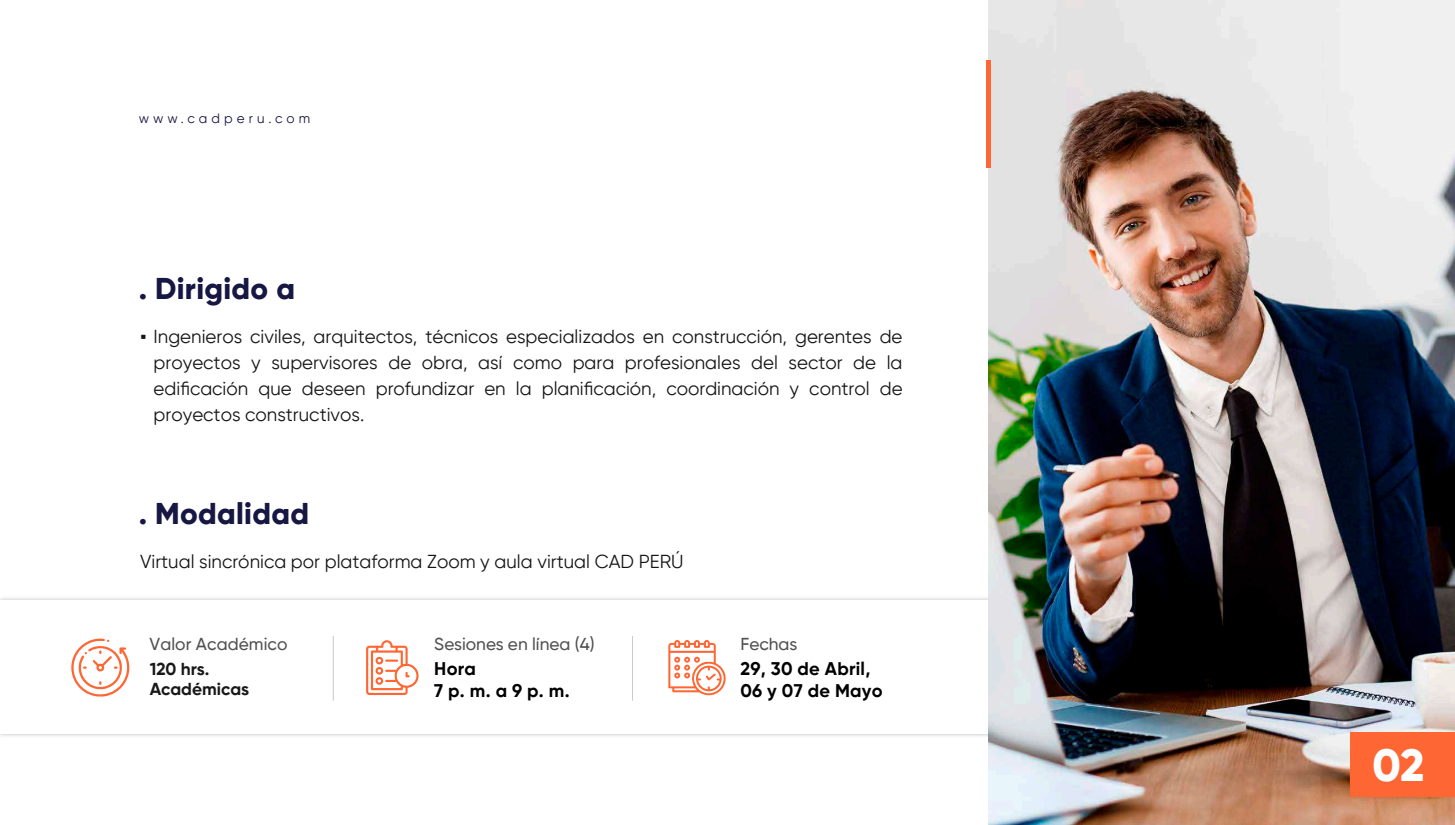
<style>
.page{position:relative;width:1455px;height:825px;background:#fff}
.page>*{position:absolute;margin:0;border:0;box-sizing:border-box;transform-origin:0 0}
.t1{font:800 45px "Gilroy";color:#fff}
.t2{font:800 30px "Gilroy";letter-spacing:.01em;color:#171743}
.t3{font:18.75px/26.2px "Gilroy";color:#151515;text-align:justify}
.t4{font:700 18.3px/22px "Gilroy";letter-spacing:.015em;color:#000}
.t5{font:500 17.25px "Gilroy";color:#515151}
.t6{font:700 17.25px/20.8px "Gilroy";color:#181818}
.t7{font:13.5px "Gilroy";letter-spacing:.3em;color:#171743}
.s1{font-family:"Times New Roman"}
</style>
<div class="page">
<svg style="left:71px;top:639px;width:58px;height:58px"></svg>
<svg style="left:668px;top:640px;width:58px;height:56px"></svg>
<svg style="left:366px;top:640px;width:53px;height:55px"></svg>
<hr style="left:333px;top:636px;width:1px;height:65px;background:#181818">
<hr style="left:632px;top:636px;width:1px;height:65px;background:#181818">
<img style="left:988px;top:0;width:467px;height:825px">
<hr style="left:986px;top:60px;width:4px;height:108px;background:#fe6633">
<div style="left:1350px;top:732px;width:105px;height:65px;background:#fe6633"></div>
<p class="t7" style="left:139px;top:110px;width:173px">www.cadperu.com</p>
<h2 class="t2" style="left:139px;top:270px;width:158px">. Dirigido a</h2>
<p class="t3" style="left:154px;top:323px;width:750px;text-indent:-14px"><span class="s1">▪</span> Ingenieros civiles, arquitectos, técnicos especializados en construcción, gerentes de proyectos y supervisores de obra, así como para profesionales del sector de la edificación que deseen profundizar en la planificación, coordinación y control de proyectos constructivos.</p>
<h2 class="t2" style="left:139px;top:495px;width:172px">. Modalidad</h2>
<p class="t3" style="left:140px;top:548px;width:545px">Virtual sincrónica por plataforma Zoom y aula virtual CAD PERÚ</p>
<p class="t5" style="left:150px;top:633px;width:139px">Valor Académico</p>
<p class="t6" style="left:150px;top:658px;width:101px">120 hrs.<br>Académicas</p>
<p class="t5" style="left:434px;top:633px;width:162px">Sesiones en línea (4)</p>
<p class="t4" style="left:434px;top:657px;width:137px">Hora<br>7 p. m. a 9 p. m.</p>
<p class="t5" style="left:740px;top:633px;width:59px">Fechas</p>
<p class="t4" style="left:740px;top:657px;width:144px">29, 30 de Abril,<br>06 y 07 de Mayo</p>
<h1 class="t1" style="left:1373px;top:737px;width:53px">02</h1>
</div>
